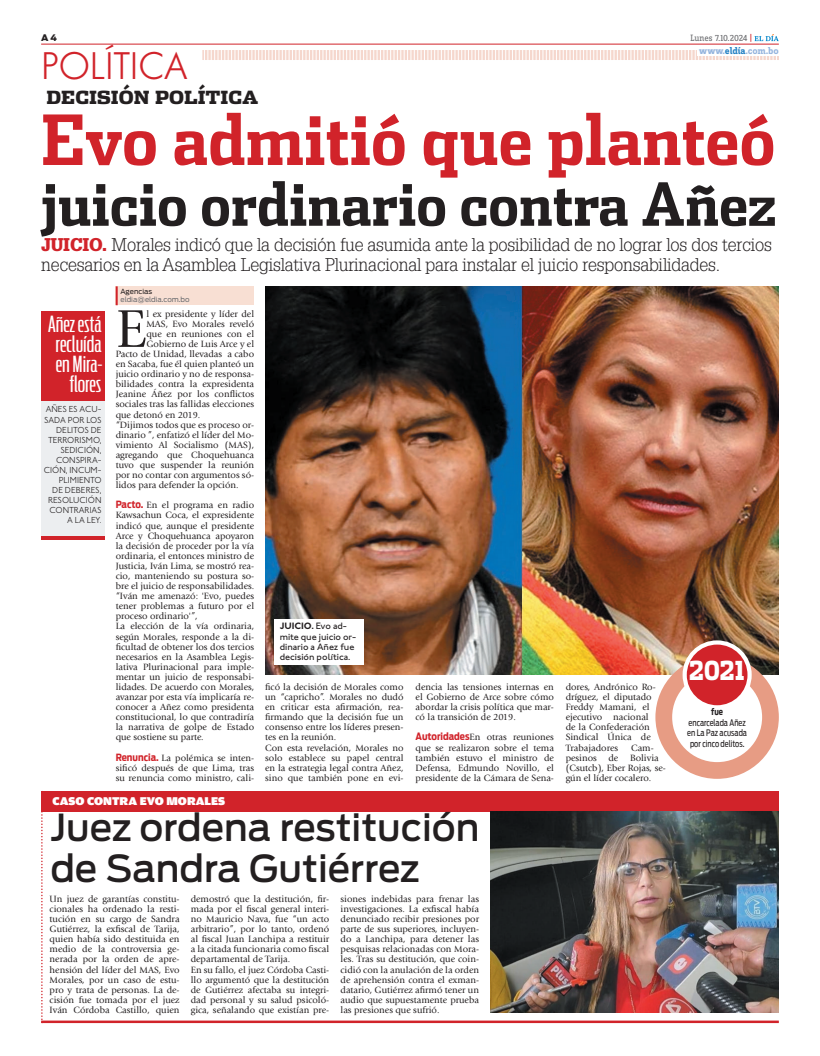
<style>
.page{position:relative;width:820px;height:1056px;background:#fff}
.page>*{position:absolute;margin:0;border:0;box-sizing:border-box;transform-origin:0 0}
.t1{font:700 69px "Dispatch Cond";letter-spacing:-.005em;color:#d1232a}
.t2{font:700 59px "Dispatch Cond";letter-spacing:-.005em;color:#231f20}
.t3{font:55.4px "Giovanni";color:#231f20}
.t4{font:500 37px/40.4px "Antenna";color:#231f20}
.t5{font:35px "Cg Futura Maxi Lt";color:#d1232a}
.t6{font:900 26px "Dispatch";color:#fff;scale:.8 1}
.t7{font:300 22px/20.2px "Antenna Comp";color:#fff;text-align:right;scale:1.4 1}
.t8{font:300 18px/20.2px "Glypha";letter-spacing:-.01em;color:#231f20}
.t9{font:900 18px "Dispatch";color:#231f20}
.t10{font:900 12px "Amplitude Wide";color:#fff}
.t11{font:700 10px "Zine Slab Dis";color:#95b5de}
.t12{font:9.5px/10.1px "Giovanni";color:#231f20;text-align:justify}
.t13{font:500 9.5px/10.1px "Johnston ITC";color:#231f20}
.t14{font:9.5px "Zine Slab Dis";letter-spacing:-.005em;color:#6c6d70}
.t15{font:300 9px/10.1px "Johnston ITC";color:#231f20;text-align:right}
.t16{font:9px/10.5px "Antenna Cond";color:#231f20;text-align:center;scale:.9 1}
.t17{font:900 9px "Antenna";color:#231f20}
.t18{font:7px/8px "Antenna";color:#6c6d70}
.s1{color:#d1232a}
.s2{color:#2783c5}
.s3{font-weight:900;color:#d1232a}
.s4{color:#231f20}
.s5{font-family:"Antenna Cond";font-weight:700;font-size:10px;color:#d1232a}
.s6{font-weight:700}
</style>
<div class="page">
<div style="left:41px;top:791px;width:737px;height:20px;background:#d1232a"></div>
<img style="left:490px;top:811px;width:288px;height:201px">
<hr style="left:41px;top:1020px;width:737px;height:3px;background:#d1232a">
<svg style="left:41px;top:811px;width:2px;height:211px"></svg>
<div style="left:116px;top:286px;width:137px;height:19px;background:#f8dfd3"></div>
<svg style="left:116px;top:286px;width:2px;height:19px"></svg>
<img style="left:266px;top:286px;width:512px;height:389px">
<div style="left:655px;top:655px;width:123px;height:124px;background:#e79c84;border-radius:50%"></div>
<div style="left:672px;top:672px;width:89px;height:90px;background:#fff;border-radius:50%"></div>
<div style="left:684px;top:642px;width:65px;height:65px;background:#d1232a;border-radius:50%"></div>
<div style="left:682px;top:640px;width:69px;height:69px;border:4px solid #fff;border-radius:50%"></div>
<div style="left:41px;top:382px;width:63px;height:154px;background:#eceef0"></div>
<div style="left:41px;top:312px;width:63px;height:89px;background:#d1232a"></div>
<hr style="left:41px;top:536px;width:63px;height:4px;background:#d1232a">
<div style="left:274px;top:619px;width:89px;height:46px;background:#fff"></div>
<svg style="left:202px;top:50px;width:576px;height:10px"></svg>
<hr style="left:41px;top:44px;width:737px;height:1px;background:#d1232a">
<div style="left:696px;top:46px;width:82px;height:9px;background:#fff"></div>
<svg style="left:754px;top:34px;width:24px;height:7px"></svg>
<p class="t17" style="left:41px;top:33px;width:17px">A 4</p>
<p class="t5" style="left:41px;top:45px;width:148px">POLÍTICA</p>
<p class="t9" style="left:47px;top:85px;width:213px">DECISIÓN POLÍTICA</p>
<p class="t14" style="left:690px;top:34px;width:63px">Lunes 7.10.2024 <span class="s1">|</span></p>
<p class="t11" style="left:699px;top:45px;width:81px">www.<span class="s2">eldía</span>.com.bo</p>
<p class="t1" style="left:41px;top:97px;width:735px">Evo admitió que planteó</p>
<p class="t2" style="left:41px;top:167px;width:736px">juicio ordinario contra Añez</p>
<p class="t8" style="left:41px;top:234px;width:732px"><span class="s3">JUICIO.</span> Morales indicó que la decisión fue asumida ante la posibilidad de no lograr los dos tercios necesarios en la Asamblea Legislativa Plurinacional para instalar el juicio responsabilidades.</p>
<p class="t7" style="left:48px;top:314px;width:40px">Añez está recluída en Mira&shy;flores</p>
<p class="t15" style="left:44px;top:404px;width:59px">AÑES ES ACU-<br>SADA POR LOS<br>DELITOS DE<br>TERRORISMO,<br>SEDICIÓN,<br>CONSPIRA-<br>CIÓN, INCUM-<br>PLIMIENTO<br>DE DEBERES,<br>RESOLUCIÓN<br>CONTRARIAS<br>A LA LEY.</p>
<p class="t18" style="left:120px;top:288px;width:71px"><span class="s4">Agencias </span>eldia@eldia.com.bo</p>
<p class="t3" style="left:116px;top:298px;width:32px">E</p>
<p class="t12" style="left:146px;top:309px;width:109px">l ex presidente y líder del</p>
<p class="t12" style="left:146px;top:319px;width:109px">MAS, Evo Morales reveló</p>
<p class="t12" style="left:146px;top:329px;width:109px">que en reuniones con el</p>
<p class="t12" style="left:146px;top:339px;width:109px">Gobierno de Luis Arce y el</p>
<p class="t12" style="left:116px;top:349px;width:140px">Pacto de Unidad, llevadas a cabo</p>
<p class="t12" style="left:116px;top:359px;width:140px">en Sacaba, fue él quien planteó un</p>
<p class="t12" style="left:116px;top:369px;width:140px">juicio ordinario y no de responsa-</p>
<p class="t12" style="left:116px;top:379px;width:140px">bilidades contra la expresidenta</p>
<p class="t12" style="left:116px;top:389px;width:140px">Jeanine Áñez por los conflictos</p>
<p class="t12" style="left:116px;top:399px;width:140px">sociales tras las fallidas elecciones</p>
<p class="t12" style="left:116px;top:409px;width:86px">que detonó en 2019.</p>
<p class="t12" style="left:116px;top:420px;width:140px">“Dijimos todos que es proceso or-</p>
<p class="t12" style="left:116px;top:430px;width:140px">dinario ”, enfatizó el líder del Mo-</p>
<p class="t12" style="left:116px;top:440px;width:140px">vimiento Al Socialismo (MAS),</p>
<p class="t12" style="left:116px;top:450px;width:140px">agregando que Choquehuanca</p>
<p class="t12" style="left:116px;top:460px;width:140px">tuvo que suspender la reunión</p>
<p class="t12" style="left:116px;top:470px;width:140px">por no contar con argumentos só-</p>
<p class="t12" style="left:116px;top:480px;width:124px">lidos para defender la opción.</p>
<p class="t12" style="left:116px;top:500px;width:140px;text-align:left"><span class="s5">Pacto.</span> En el programa en radio<br>Kawsachun Coca, el expresidente indicó que, aunque el presidente<br>Arce y Choquehuanca apoyaron la decisión de proceder por la vía ordinaria, el entonces ministro de<br>Justicia, Iván Lima, se mostró rea&shy;cio, manteniendo su postura so&shy;bre el juicio de responsabilidades. “Iván me amenazó: 'Evo, puedes tener problemas a futuro por el proceso ordinario'”,<br>La elección de la vía ordinaria, según Morales, responde a la di&shy;ficultad de obtener los dos tercios necesarios en la Asamblea Legis&shy;lativa Plurinacional para imple&shy;mentar un juicio de responsabi&shy;lidades. De acuerdo con Morales, avanzar por esta vía implicaría re&shy;conocer a Añez como presidenta constitucional, lo que contradiría la narrativa de golpe de Estado que sostiene su parte.</p>
<p class="t12" style="left:116px;top:753px;width:140px"><span class="s5">Renuncia.</span> La polémica se inten&shy;sificó después de que Lima, tras su renuncia como ministro, cali-</p>
<p class="t10" style="left:52px;top:794px;width:174px">CASO CONTRA EVO MORALES</p>
<p class="t13" style="left:279px;top:621px;width:78px"><span class="s6">JUICIO.</span> Evo ad&shy;mite que juicio or&shy;dinario a Añez fue decisión política.</p>
<p class="t12" style="left:265px;top:682px;width:140px;text-align:left">ficó la decisión de Morales como un “capricho”. Morales no dudó en criticar esta afirmación, rea&shy;firmando que la decisión fue un consenso entre los líderes presen&shy;tes en la reunión.<br>Con esta revelación, Morales no solo establece su papel central en la estrategia legal contra Añez, sino que también pone en evi-</p>
<p class="t12" style="left:565px;top:682px;width:91px;text-align:left">dores, Andrónico Ro&shy;dríguez, el diputado<br>Freddy Mamani, el ejecutivo nacional de la Confederación<br>Sindical Única de<br>Trabajadores</p>
<p class="t12" style="left:415px;top:682px;width:140px">dencia las tensiones internas en el Gobierno de Arce sobre cómo abordar la crisis política que mar&shy;có la transición de 2019.</p>
<p class="t12" style="left:415px;top:732px;width:140px"><span class="s5">Autoridades</span>En otras reuniones que se realizaron sobre el tema también estuvo el ministro de Defensa, Edmundo Novillo, el presidente de la Cámara de Sena-</p>
<p class="t12" style="left:565px;top:742px;width:102px;text-align:left;text-indent:65px">Cam&shy;pesinos de Bolivia (Csutcb), Eber Rojas, se&shy;gún el líder cocalero.</p>
<p class="t4" style="left:50px;top:808px;width:430px">Juez ordena restitución de Sandra Gutiérrez</p>
<p class="t12" style="left:50px;top:894px;width:131px">Un juez de garantías constitu&shy;cionales ha ordenado la resti&shy;tución en su cargo de Sandra Gutiérrez, la exfiscal de Tarija, quien había sido destituida en medio de la controversia ge&shy;nerada por la orden de apre&shy;hensión del líder del MAS, Evo Morales, por un caso de estu&shy;pro y trata de personas. La de&shy;cisión fue tomada por el juez Iván Córdoba Castillo, quien</p>
<p class="t12" style="left:191px;top:894px;width:140px;text-align:left">demostró que la destitución, fir&shy;mada por el fiscal general interi&shy;no Mauricio Nava, fue “un acto arbitrario”, por lo tanto, ordenó al fiscal Juan Lanchipa a restituir a la citada funcionaria como fiscal departamental de Tarija.<br>En su fallo, el juez Córdoba Casti&shy;llo argumentó que la destitución de Gutiérrez afectaba su integri&shy;dad personal y su salud psicoló&shy;gica, señalando que existían pre-</p>
<p class="t12" style="left:340px;top:894px;width:140px">siones indebidas para frenar las investigaciones. La exfiscal había denunciado recibir presiones por parte de sus superiores, incluyen&shy;do a Lanchipa, para detener las pesquisas relacionadas con Mora&shy;les. Tras su destitución, que coin&shy;cidió con la anulación de la orden de aprehensión contra el exman&shy;datario, Gutiérrez afirmó tener un audio que supuestamente prueba las presiones que sufrió.</p>
<p class="t6" style="left:689px;top:651px;width:71px">2021</p>
<p class="t16" style="left:687px;top:707px;width:68px"><span class="s6">fue<br></span>encarcelada Añez en La Paz acusada por cinco delitos.</p>
</div>
